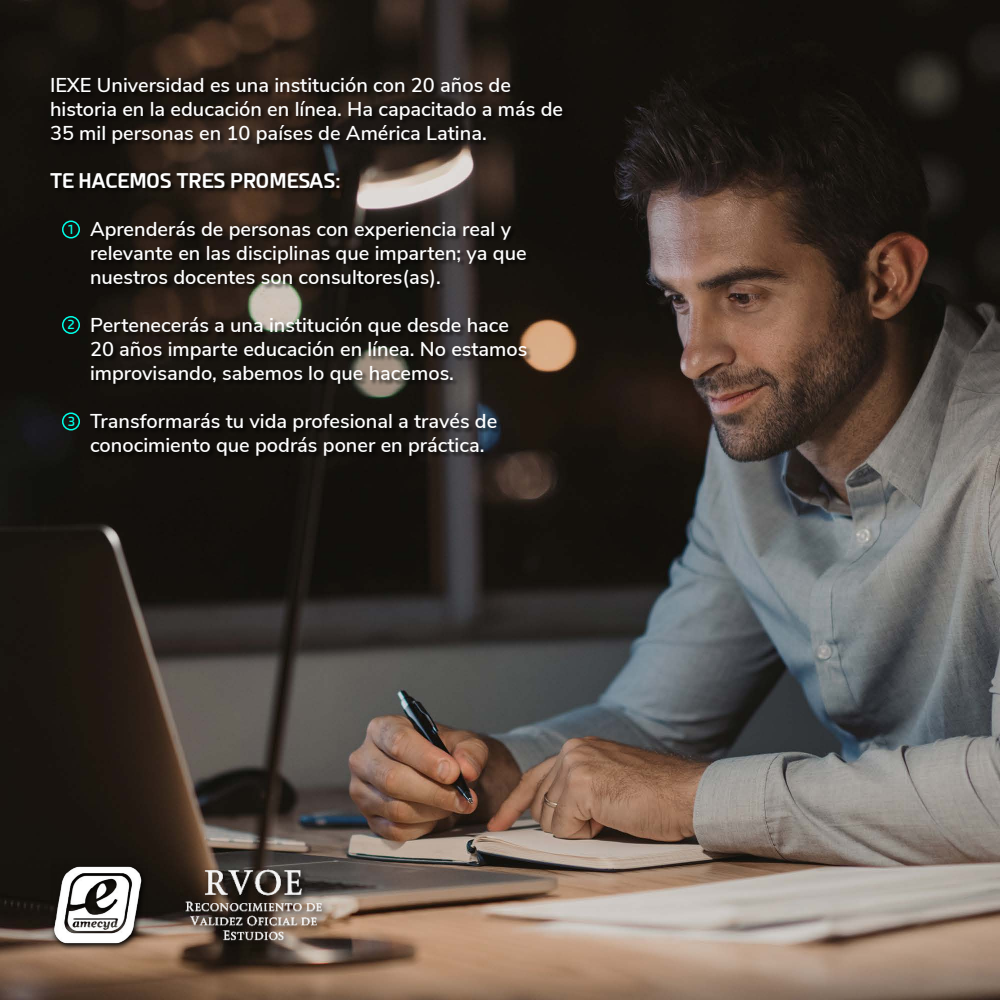
<style>
.page{position:relative;width:1000px;height:1000px;background:#fff}
.page>*{position:absolute;margin:0;border:0;box-sizing:border-box;transform-origin:0 0}
.t1{font:600 20px/24px "Nunito Sans";color:#fff}
.t2{font:700 20px "Esphimere";color:#fff}
.t3{font:600 12.5px "Esphimere";color:#00ffe8}
</style>
<div class="page">
<img style="left:0;top:0;width:1000px;height:1000px">
<div style="left:50px;top:173px;width:483px;height:289px;background:#000;opacity:.7"></div>
<div style="left:51px;top:77px;width:517px;height:73px;background:#000;opacity:.7"></div>
<div style="left:62px;top:220px;width:18px;height:18px;border:2px solid #00ffe8;border-radius:50%"></div>
<div style="left:62px;top:316px;width:18px;height:18px;border:2px solid #00ffe8;border-radius:50%"></div>
<div style="left:62px;top:412px;width:18px;height:18px;border:2px solid #00ffe8;border-radius:50%"></div>
<img style="left:170px;top:858px;width:167px;height:91px">
<svg style="left:51px;top:864px;width:97px;height:87px"></svg>
<img style="left:51px;top:858px;width:92px;height:92px">
<p class="t1" style="left:50px;top:72px;width:515px">IEXE Universidad es una institución con 20 años de historia en la educación en línea. Ha capacitado a más de<br>35 mil personas en 10 países de América Latina.</p>
<p class="t2" style="left:50px;top:168px;width:292px">TE HACEMOS TRES PROMESAS:</p>
<p class="t1" style="left:90px;top:216px;width:438px">Aprenderás de personas con experiencia real y relevante en las disciplinas que imparten; ya que nuestros docentes son consultores(as).</p>
<p class="t1" style="left:90px;top:312px;width:439px">Pertenecerás a una institución que desde hace<br>20 años imparte educación en línea. No estamos improvisando, sabemos lo que hacemos.</p>
<p class="t1" style="left:90px;top:408px;width:409px">Transformarás tu vida profesional a través de conocimiento que podrás poner en práctica.</p>
<p class="t3" style="left:68px;top:222px;width:7px">1</p>
<p class="t3" style="left:67px;top:317px;width:9px">2</p>
<p class="t3" style="left:68px;top:414px;width:9px">3</p>
</div>
